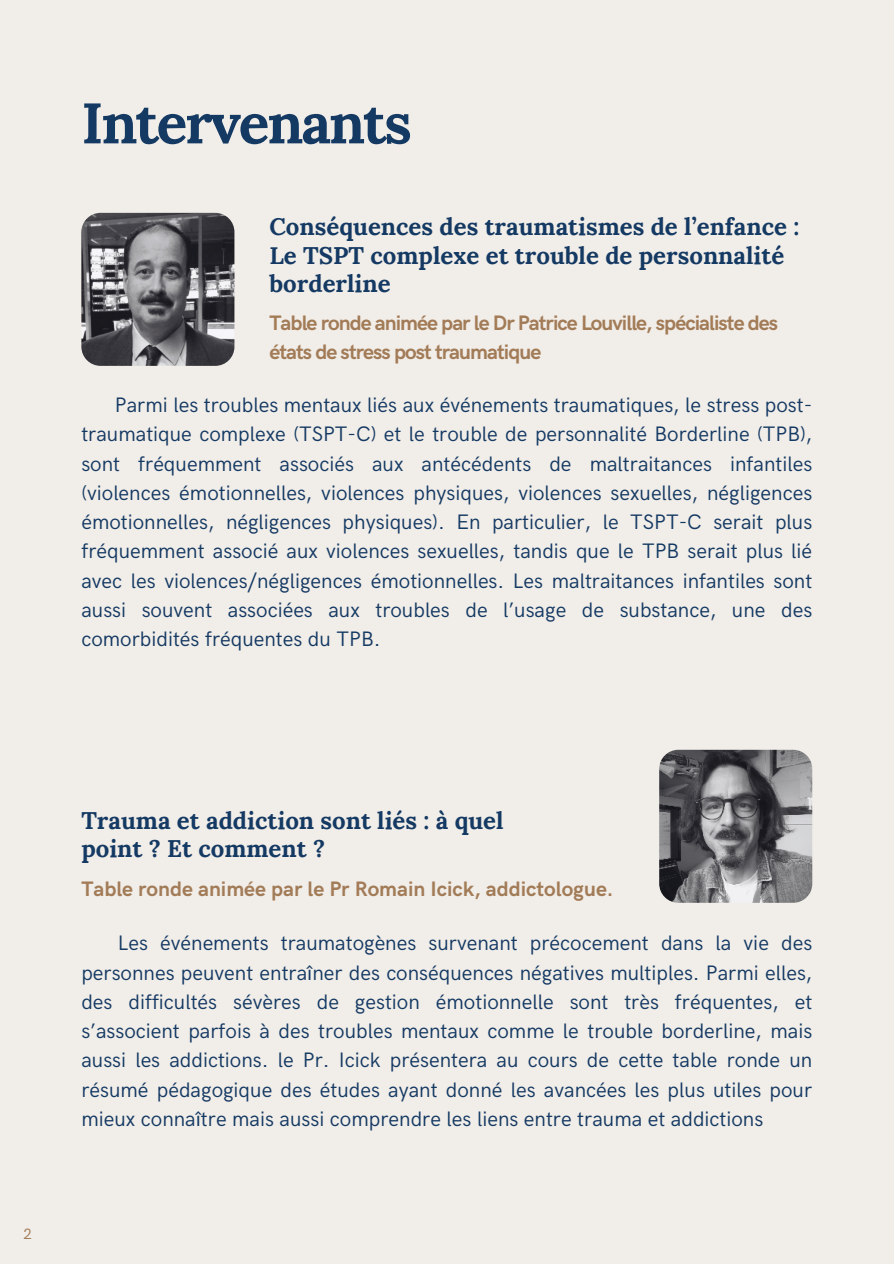
<style>
.page{position:relative;width:894px;height:1264px;background:#fff}
.page>*{position:absolute;margin:0;border:0;box-sizing:border-box;transform-origin:0 0}
.t1{font:700 57px "Lora";letter-spacing:-.04em;color:#143963}
.t2{font:700 24px/28.2px "Lora";color:#143963}
.t3{font:21px/29.2px "HK Grotesk";color:#143963;text-align:justify}
.t4{font:700 21px/29.2px "HK Grotesk";letter-spacing:-.045em;color:#a27b57}
.t5{font:700 21px "HK Grotesk";color:#a27b57}
.t6{font:15px "HK Grotesk";color:#a27b57}
</style>
<div class="page">
<div style="left:0;top:0;width:893px;height:1263px;background:#f1ede8"></div>
<img style="left:81px;top:213px;width:153px;height:153px;border-radius:19px">
<img style="left:659px;top:749px;width:153px;height:153px;border-radius:19px">
<p class="t1" style="left:81px;top:86px;width:332px">Intervenants</p>
<h3 class="t2" style="left:269px;top:212px;width:531px">Conséquences des traumatismes de l’enfance :</h3>
<p class="t2" style="left:269px;top:240px;width:516px">Le TSPT complexe et trouble de personnalité borderline</p>
<p class="t4" style="left:269px;top:309px;width:510px">Table ronde animée par le Dr Patrice Louville, spécialiste des états de stress post traumatique</p>
<p class="t3" style="left:81px;top:391px;width:732px;text-indent:34px">Parmi les troubles mentaux liés aux événements traumatiques, le stress post&shy;traumatique complexe (TSPT-C) et le trouble de personnalité Borderline (TPB), sont fréquemment associés aux antécédents de maltraitances infantiles (violences émotionnelles, violences physiques, violences sexuelles, négligences émotionnelles, négligences physiques). En particulier, le TSPT-C serait plus fréquemment associé aux violences sexuelles, tandis que le TPB serait plus lié avec les violences/négligences émotionnelles. Les maltraitances infantiles sont aussi souvent associées aux troubles de l’usage de substance, une des comorbidités fréquentes du TPB.</p>
<p class="t6" style="left:24px;top:1224px;width:10px">2</p>
<p class="t2" style="left:81px;top:805px;width:423px">Trauma et addiction sont liés : à quel point ? Et comment ?</p>
<p class="t5" style="left:81px;top:877px;width:533px">Table ronde animée par le Pr Romain Icick, addictologue.</p>
<p class="t3" style="left:81px;top:929px;width:732px;text-indent:36px">Les événements traumatogènes survenant précocement dans la vie des personnes peuvent entraîner des conséquences négatives multiples. Parmi elles, des difficultés sévères de gestion émotionnelle sont très fréquentes, et s’associent parfois à des troubles mentaux comme le trouble borderline, mais aussi les addictions. le Pr. Icick présentera au cours de cette table ronde un résumé pédagogique des études ayant donné les avancées les plus utiles pour mieux connaître mais aussi comprendre les liens entre trauma et addictions</p>
</div>
